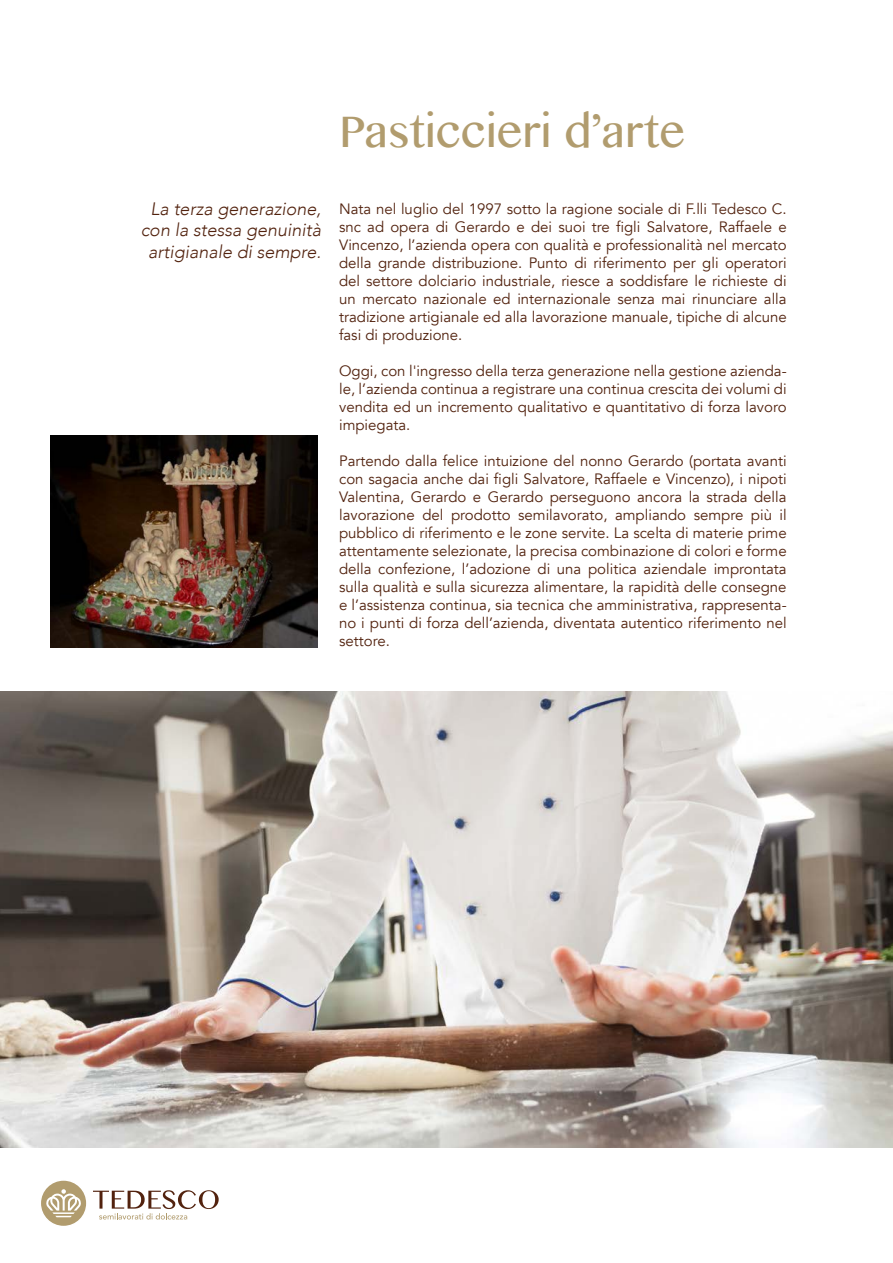
<style>
.page{position:relative;width:893px;height:1263px;background:#fff}
.page>*{position:absolute;margin:0;border:0;box-sizing:border-box;transform-origin:0 0}
.t1{font:45px "Bangla MN";color:#b19c6e}
.t2{font:italic 300 18px/21.6px "Avenir";color:#52220e;text-align:center}
.t3{font:15px/18px "Avenir";color:#52220e;text-align:justify}
</style>
<div class="page">
<img style="left:0;top:691px;width:893px;height:456px">
<svg style="left:40px;top:1180px;width:47px;height:46px"></svg>
<div style="left:40px;top:1179px;width:48px;height:48px;border:2px solid #fff;border-radius:50%"></div>
<svg style="left:93px;top:1190px;width:126px;height:29px"></svg>
<svg style="left:46px;top:1189px;width:35px;height:28px"></svg>
<img style="left:50px;top:435px;width:267px;height:213px">
<h1 class="t1" style="left:339px;top:102px;width:348px">Pasticcieri d’arte</h1>
<p class="t2" style="left:141px;top:198px;width:182px">La terza generazione, con la stessa genuinità artigianale di sempre.</p>
<p class="t3" style="left:339px;top:200px;width:449px">Nata nel luglio del 1997 sotto la ragione sociale di F.lli Tedesco C. snc ad opera di Gerardo e dei suoi tre figli Salvatore, Raffaele e Vincenzo, l’azienda opera con qualità e professionalità nel mercato della grande distribuzione. Punto di riferimento per gli operatori del settore dolciario industriale, riesce a soddisfare le richieste di un mercato nazionale ed internazionale senza mai rinunciare alla tradizione artigianale ed alla lavorazione manuale, tipiche di alcune fasi di produzione.</p>
<p class="t3" style="left:339px;top:362px;width:449px">Oggi, con l'ingresso della terza generazione nella gestione azienda&shy;le, l’azienda continua a registrare una continua crescita dei volumi di vendita ed un incremento qualitativo e quantitativo di forza lavoro impiegata.</p>
<p class="t3" style="left:339px;top:452px;width:449px">Partendo dalla felice intuizione del nonno Gerardo (portata avanti con sagacia anche dai figli Salvatore, Raffaele e Vincenzo), i nipoti Valentina, Gerardo e Gerardo perseguono ancora la strada della lavorazione del prodotto semilavorato, ampliando sempre più il pubblico di riferimento e le zone servite. La scelta di materie prime attentamente selezionate, la precisa combinazione di colori e forme della confezione, l’adozione di una politica aziendale improntata sulla qualità e sulla sicurezza alimentare, la rapidità delle consegne e l’assistenza continua, sia tecnica che amministrativa, rappresenta&shy;no i punti di forza dell’azienda, diventata autentico riferimento nel settore.</p>
</div>
